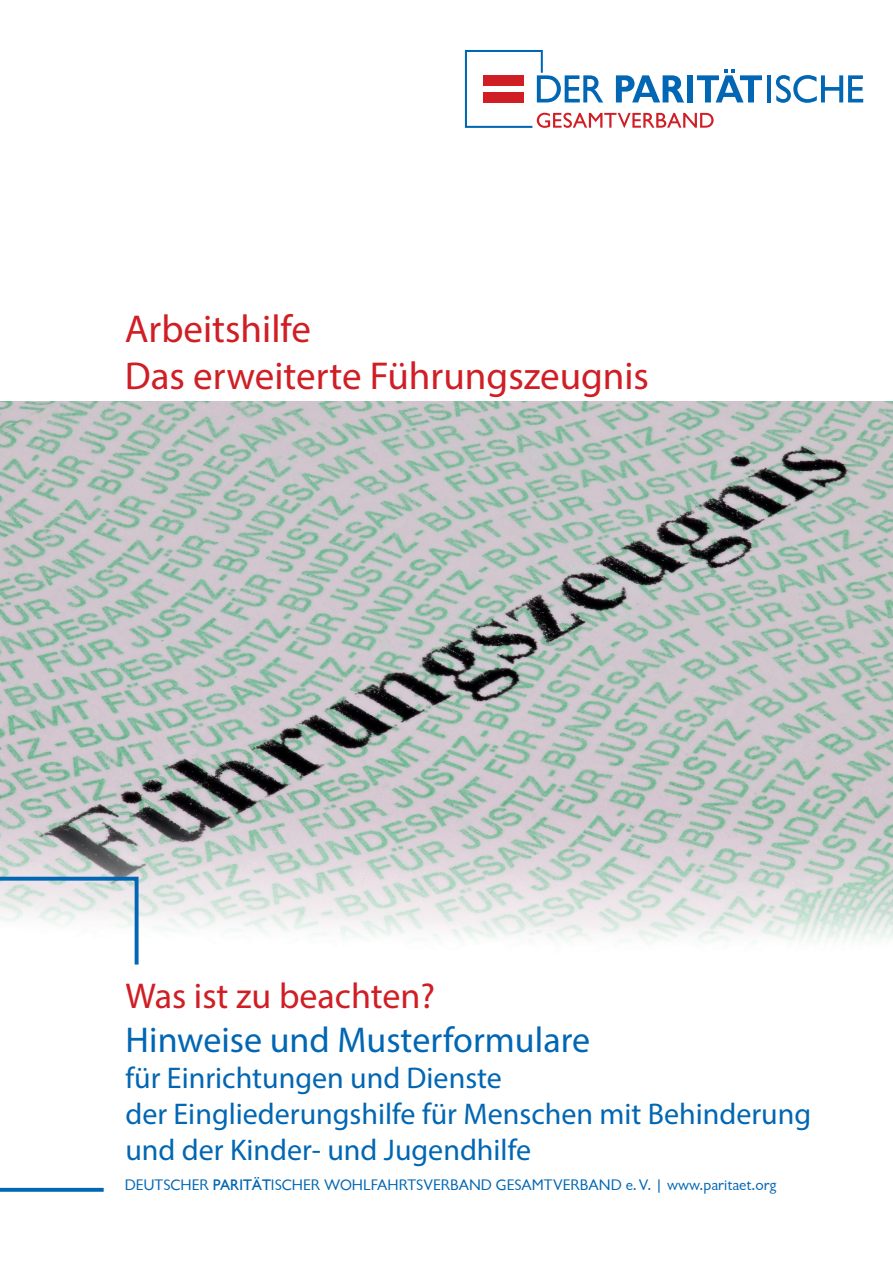
<style>
.page{position:relative;width:893px;height:1263px;background:#fff}
.page>*{position:absolute;margin:0;border:0;box-sizing:border-box;transform-origin:0 0}
.t1{font:39px/46.8px "Myriad Pro";color:#d01e25}
.t2{font:36px "Myriad Pro";color:#0166b3}
.t3{font:36px "Myriad Pro";color:#d01e25}
.t4{font:30px/36px "Myriad Pro";color:#0166b3}
.t5{font:15.75px "Chantilly";color:#0166b3}
.s1{font-weight:500}
</style>
<div class="page">
<img style="left:0;top:402px;width:893px;height:542px">
<hr style="left:767px;top:75px;width:4px;height:27px;background:#0166b3">
<svg style="left:776px;top:75px;width:87px;height:28px"></svg>
<svg style="left:465px;top:50px;width:297px;height:78px"></svg>
<svg style="left:0;top:877px;width:139px;height:315px"></svg>
<h1 class="t1" style="left:125px;top:305px;width:526px">Arbeitshilfe<br>Das erweiterte Führungszeugnis</h1>
<p class="t3" style="left:125px;top:974px;width:311px">Was ist zu beachten?</p>
<p class="t2" style="left:125px;top:1017px;width:466px">Hinweise und Musterformulare</p>
<p class="t4" style="left:125px;top:1059px;width:687px">für Einrichtungen und Dienste<br>der Eingliederungshilfe für Menschen mit Behinderung und der Kinder- und Jugendhilfe</p>
<p class="t5" style="left:125px;top:1176px;width:653px">DEUTSCHER <span class="s1">PARITÄT</span>ISCHER WOHLFAHRTSVERBAND GESAMTVERBAND e.V. | www.paritaet.org</p>
</div>
